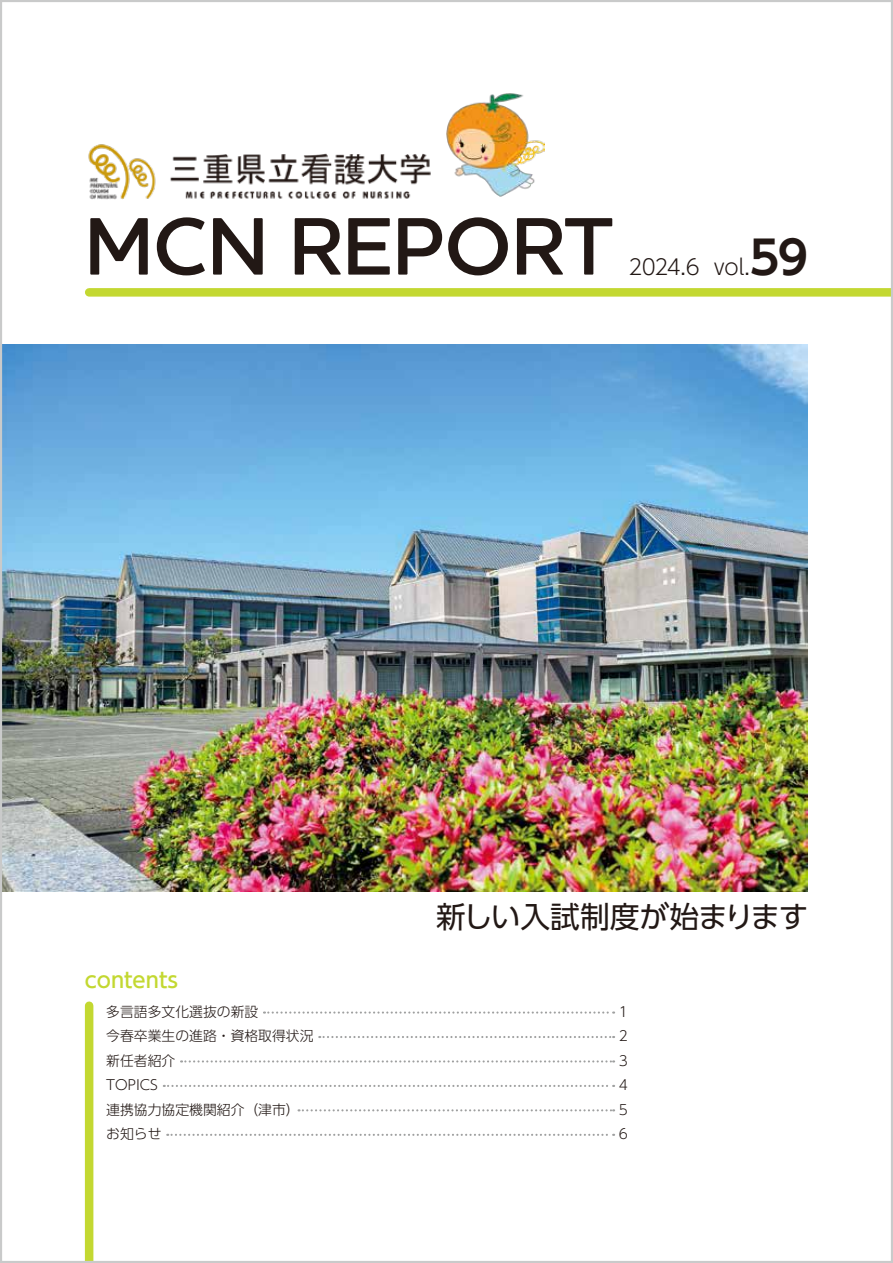
<style>
.page{position:relative;width:893px;height:1263px;background:#fff}
.page>*{position:absolute;margin:0;border:0;box-sizing:border-box;transform-origin:0 0}
.t1{font:600 82.95px "Houschka Pro";letter-spacing:-.005em;color:#221815}
.t2{font:29.7px "UD Shin Go Pr 6 N";letter-spacing:-.02em;color:#221815}
.t3{font:300 21.3px "UD Shin Go Pr 6 N";letter-spacing:-.045em;color:#221815}
.t4{font:500 21.3px "UD Shin Go Pr 6 N";color:#c3d831}
.t5{font:300 13.8px "UD Shin Go Pr 6 N";color:#221815}
.s1{font-family:"UD Shin Go Pr 6 N De";font-weight:700;font-size:45.75px}
</style>
<div class="page">
<svg style="left:264px;top:1011px;width:350px;height:2px"></svg>
<svg style="left:319px;top:1036px;width:295px;height:2px"></svg>
<svg style="left:181px;top:1060px;width:433px;height:2px"></svg>
<svg style="left:164px;top:1085px;width:450px;height:2px"></svg>
<svg style="left:299px;top:1109px;width:315px;height:2px"></svg>
<svg style="left:167px;top:1134px;width:447px;height:2px"></svg>
<div style="left:89px;top:288px;width:804px;height:9px;background:#c3d831"></div>
<img style="left:88px;top:144px;width:343px;height:56px">
<img style="left:447px;top:93px;width:97px;height:104px">
<div style="left:85px;top:1006px;width:8px;height:257px;background:#c3d831"></div>
<img style="left:3px;top:344px;width:805px;height:547px">
<h1 class="t1" style="left:84px;top:193px;width:530px">MCN REPORT</h1>
<h3 class="t3" style="left:629px;top:249px;width:181px">2024.6 vol.<span class="s1">59</span></h3>
<h3 class="t4" style="left:85px;top:963px;width:95px">contents</h3>
<h2 class="t2" style="left:436px;top:892px;width:374px">新しい入試制度が始まります</h2>
<p class="t5" style="left:106px;top:1000px;width:154px">多言語多文化選抜の新設</p>
<p class="t5" style="left:619px;top:1000px;width:11px">1</p>
<p class="t5" style="left:106px;top:1025px;width:209px">今春卒業生の進路・資格取得状況</p>
<p class="t5" style="left:619px;top:1025px;width:11px">2</p>
<p class="t5" style="left:106px;top:1049px;width:71px">新任者紹介</p>
<p class="t5" style="left:619px;top:1049px;width:11px">3</p>
<p class="t5" style="left:106px;top:1074px;width:53px">TOPICS</p>
<p class="t5" style="left:619px;top:1074px;width:11px">4</p>
<p class="t5" style="left:106px;top:1098px;width:195px">連携協力協定機関紹介（津市）</p>
<p class="t5" style="left:619px;top:1098px;width:11px">5</p>
<p class="t5" style="left:106px;top:1123px;width:57px">お知らせ</p>
<p class="t5" style="left:619px;top:1123px;width:11px">6</p>
</div>
